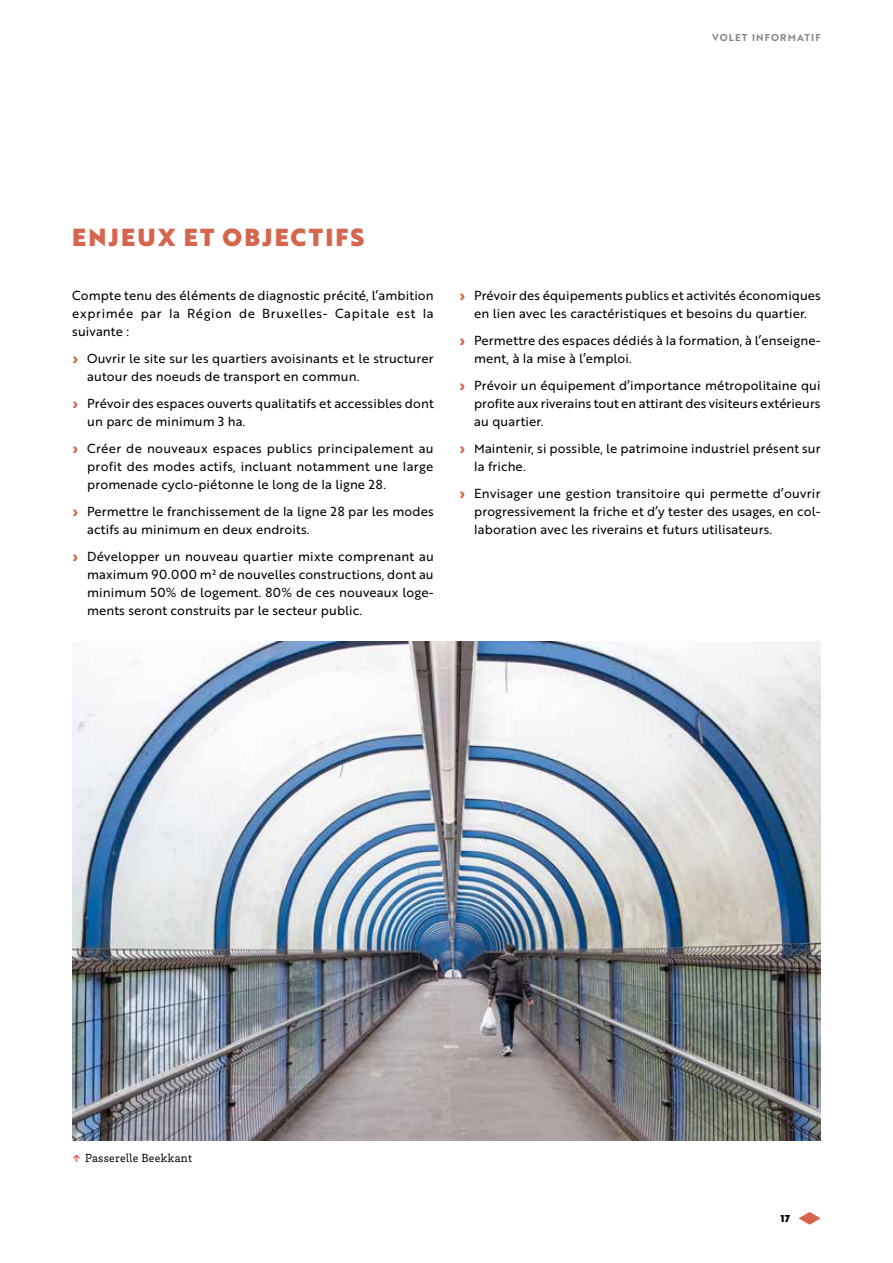
<style>
.page{position:relative;width:893px;height:1263px;background:#fff}
.page>*{position:absolute;margin:0;border:0;box-sizing:border-box;transform-origin:0 0}
.t1{font:24px "Brother 1816 Black";letter-spacing:.09em;color:#d5654c}
.t2{font:12.75px/18px "Brother 1816 Regular";letter-spacing:.01em;color:#000;text-align:justify}
.t3{font:12px "Brix Slab";letter-spacing:.025em;color:#000}
.t4{font:9.75px "Brother 1816 Bold";letter-spacing:.115em;color:#878786}
.t5{font:9.75px "Brother 1816 Black";color:#000}
.s1{font-family:"Brother 1816 Black";color:#d5654c}
.s2{font-weight:900;color:#d5654c}
</style>
<div class="page">
<svg style="left:799px;top:1212px;width:22px;height:13px"></svg>
<img style="left:72px;top:642px;width:749px;height:498px">
<p class="t4" style="left:712px;top:30px;width:110px">VOLET INFORMATIF</p>
<h1 class="t1" style="left:72px;top:218px;width:294px">ENJEUX ET OBJECTIFS</h1>
<p class="t2" style="left:72px;top:285px;width:363px">Compte tenu des éléments de diagnostic précité, l’ambition exprimée par la Région de Bruxelles- Capitale est la suivante :</p>
<p class="t2" style="left:87px;top:348px;width:348px;text-indent:-15px"><span class="s1">›</span> Ouvrir le site sur les quartiers avoisinants et le structurer autour des noeuds de transport en commun.</p>
<p class="t2" style="left:87px;top:393px;width:348px;text-indent:-15px"><span class="s1">›</span> Prévoir des espaces ouverts qualitatifs et accessibles dont un parc de minimum 3 ha.</p>
<p class="t2" style="left:87px;top:438px;width:348px;text-indent:-15px"><span class="s1">›</span> Créer de nouveaux espaces publics principalement au profit des modes actifs, incluant notamment une large promenade cyclo-piétonne le long de la ligne 28.</p>
<p class="t2" style="left:87px;top:502px;width:348px;text-indent:-15px"><span class="s1">›</span> Permettre le franchissement de la ligne 28 par les modes actifs au minimum en deux endroits.</p>
<p class="t2" style="left:87px;top:547px;width:348px;text-indent:-15px"><span class="s1">›</span> Développer un nouveau quartier mixte comprenant au maximum 90.000 m² de nouvelles constructions, dont au minimum 50% de logement. 80% de ces nouveaux loge&shy;ments seront construits par le secteur public.</p>
<p class="t2" style="left:459px;top:285px;width:363px;text-align:center"><span class="s1">›</span> Prévoir des équipements publics et activités économiques en lien avec les caractéristiques et besoins du quartier.</p>
<p class="t2" style="left:474px;top:330px;width:348px;text-indent:-15px"><span class="s1">›</span> Permettre des espaces dédiés à la formation, à l’enseigne&shy;ment, à la mise à l’emploi.</p>
<p class="t2" style="left:474px;top:375px;width:348px;text-indent:-15px"><span class="s1">›</span> Prévoir un équipement d’importance métropolitaine qui profite aux riverains tout en attirant des visiteurs extérieurs au quartier.</p>
<p class="t2" style="left:474px;top:438px;width:348px;text-indent:-15px"><span class="s1">›</span> Maintenir, si possible, le patrimoine industriel présent sur la friche.</p>
<p class="t2" style="left:474px;top:483px;width:348px;text-indent:-15px"><span class="s1">›</span> Envisager une gestion transitoire qui permette d’ouvrir progressivement la friche et d’y tester des usages, en col&shy;laboration avec les riverains et futurs utilisateurs.</p>
<p class="t3" style="left:72px;top:1150px;width:121px"><span class="s2">↑</span> Passerelle Beekkant</p>
<p class="t5" style="left:781px;top:1211px;width:11px">17</p>
</div>
